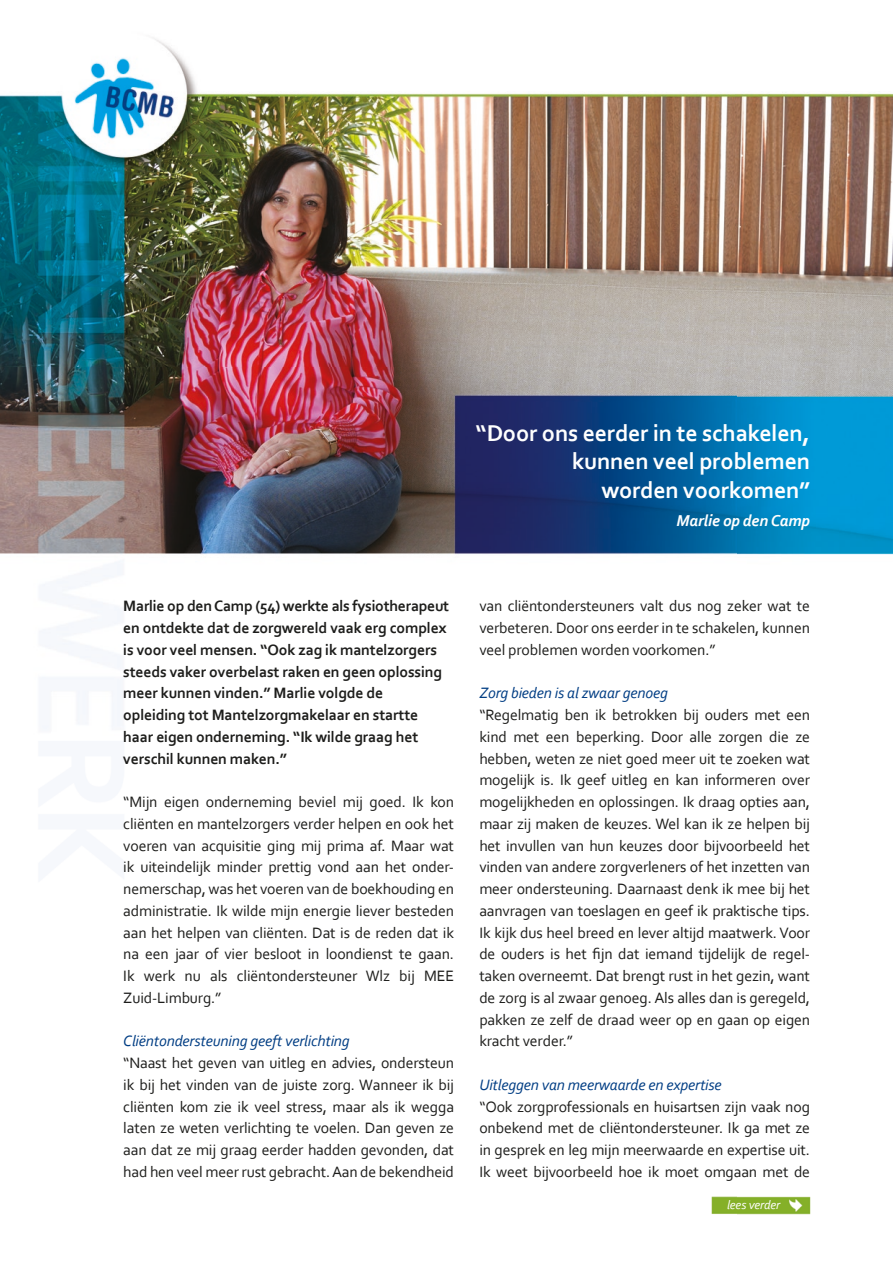
<style>
.page{position:relative;width:893px;height:1263px;background:#fff}
.page>*{position:absolute;margin:0;border:0;box-sizing:border-box;transform-origin:0 0}
.t1{font:700 24px/28.5px "Corbel";letter-spacing:-.01em;color:#fff;text-align:right}
.t2{font:italic 700 16.5px "Corbel";letter-spacing:-.01em;color:#fff}
.t3{font:15.75px/21.8px "Corbel";letter-spacing:-.01em;color:#1d1d1b;text-align:justify}
.t4{font:700 15.75px/21.8px "Corbel";letter-spacing:-.01em;color:#1d1d1b}
.t5{font:italic 15.75px "Corbel";letter-spacing:-.01em;color:#023e84}
.t6{font:italic 12.75px "Corbel";letter-spacing:-.01em;color:#fff}
</style>
<div class="page">
<img style="left:0;top:38px;width:893px;height:1177px">
<h1 class="t1" style="left:476px;top:418px;width:336px">“Door ons eerder in te schakelen, kunnen veel problemen<br>worden voorkomen”</h1>
<p class="t2" style="left:676px;top:510px;width:135px">Marlie op den Camp</p>
<p class="t4" style="left:123px;top:595px;width:327px">Marlie op den Camp (54) werkte als fysiotherapeut en ontdekte dat de zorgwereld vaak erg complex is voor veel mensen. “Ook zag ik mantelzorgers steeds vaker overbelast raken en geen oplossing meer kunnen vinden.” Marlie volgde de opleiding tot Mantelzorgmakelaar en startte haar eigen onderneming. “Ik wilde graag het verschil kunnen maken.”</p>
<p class="t3" style="left:123px;top:791px;width:332px">“Mijn eigen onderneming beviel mij goed. Ik kon cliënten en mantelzorgers verder helpen en ook het voeren van acquisitie ging mij prima af. Maar wat ik uiteindelijk minder prettig vond aan het onder&shy;nemerschap, was het voeren van de boekhouding en administratie. Ik wilde mijn energie liever besteden aan het helpen van cliënten. Dat is de reden dat ik na een jaar of vier besloot in loondienst te gaan.<br>Ik werk nu als cliëntondersteuner Wlz bij MEE Zuid-Limburg.”</p>
<p class="t5" style="left:123px;top:1031px;width:228px">Cliëntondersteuning geeft verlichting</p>
<p class="t3" style="left:123px;top:1052px;width:332px">“Naast het geven van uitleg en advies, ondersteun ik bij het vinden van de juiste zorg. Wanneer ik bij cliënten kom zie ik veel stress, maar als ik wegga laten ze weten verlichting te voelen. Dan geven ze aan dat ze mij graag eerder hadden gevonden, dat had hen veel meer rust gebracht. Aan de bekendheid</p>
<p class="t3" style="left:479px;top:595px;width:332px">van cliëntondersteuners valt dus nog zeker wat te verbeteren. Door ons eerder in te schakelen, kunnen veel problemen worden voorkomen.”</p>
<p class="t5" style="left:479px;top:683px;width:190px">Zorg bieden is al zwaar genoeg</p>
<p class="t3" style="left:479px;top:704px;width:332px">“Regelmatig ben ik betrokken bij ouders met een kind met een beperking. Door alle zorgen die ze hebben, weten ze niet goed meer uit te zoeken wat mogelijk is. Ik geef uitleg en kan informeren over mogelijkheden en oplossingen. Ik draag opties aan, maar zij maken de keuzes. Wel kan ik ze helpen bij het invullen van hun keuzes door bijvoorbeeld het vinden van andere zorgverleners of het inzetten van meer ondersteuning. Daarnaast denk ik mee bij het aanvragen van toeslagen en geef ik praktische tips.<br>Ik kijk dus heel breed en lever altijd maatwerk. Voor de ouders is het fijn dat iemand tijdelijk de regel&shy;taken overneemt. Dat brengt rust in het gezin, want de zorg is al zwaar genoeg. Als alles dan is geregeld, pakken ze zelf de draad weer op en gaan op eigen kracht verder.”</p>
<p class="t5" style="left:479px;top:1075px;width:244px">Uitleggen van meerwaarde en expertise</p>
<p class="t3" style="left:479px;top:1095px;width:332px">“Ook zorgprofessionals en huisartsen zijn vaak nog onbekend met de cliëntondersteuner. Ik ga met ze in gesprek en leg mijn meerwaarde en expertise uit.<br>Ik weet bijvoorbeeld hoe ik moet omgaan met de</p>
<p class="t6" style="left:727px;top:1196px;width:55px">lees verder</p>
</div>
